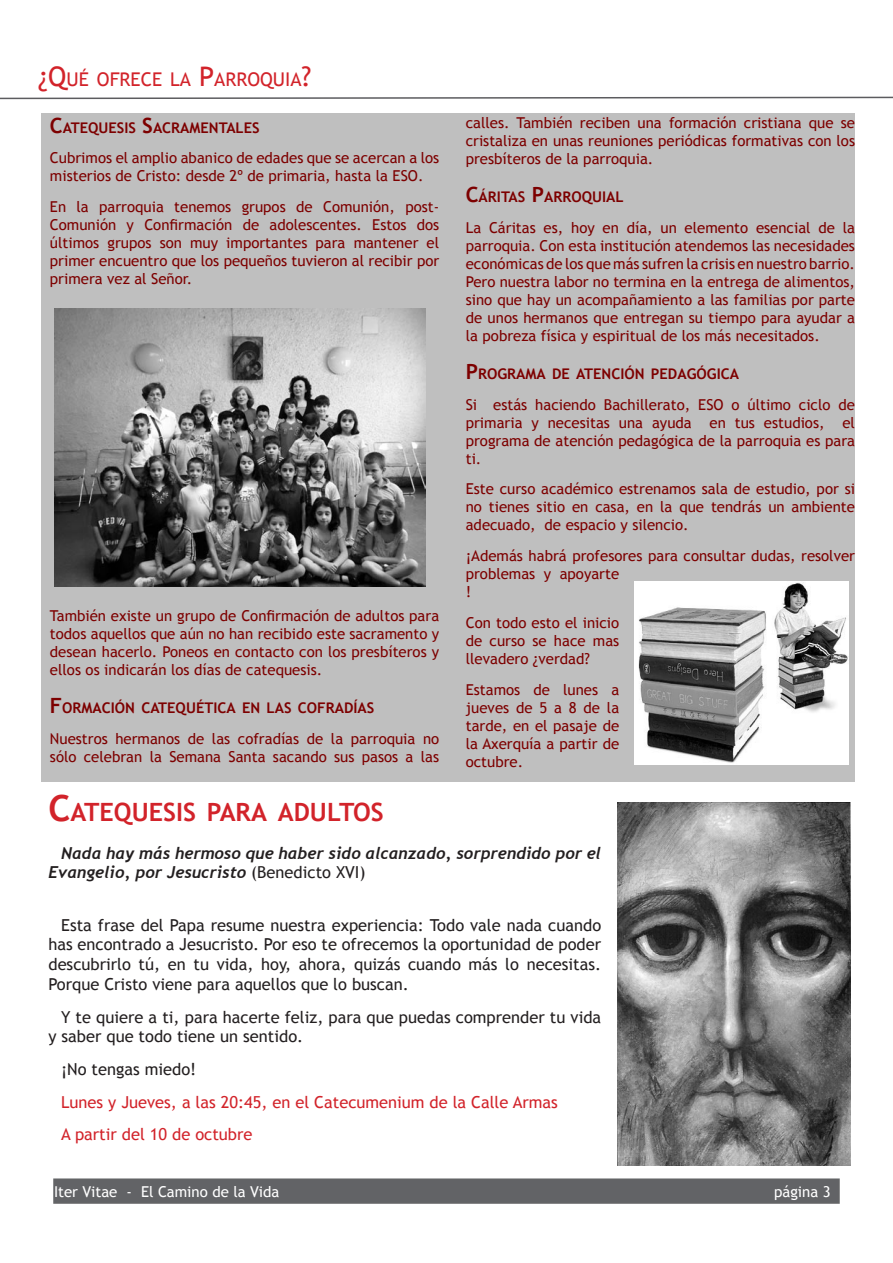
<style>
.page{position:relative;width:893px;height:1263px;background:#fff}
.page>*{position:absolute;margin:0;border:0;box-sizing:border-box;transform-origin:0 0}
.t1{font:700 25.2px "Trebuchet MS";color:#d2232a}
.t2{font:18.9px "Trebuchet MS";color:#d2232a}
.t3{font:16.5px/19.8px "Trebuchet MS";color:#231f20;text-align:justify}
.t4{font:italic 700 16.5px/19.8px "Trebuchet";color:#231f20}
.t5{font:16.5px "Trebuchet MS";color:#d2232a}
.t6{font:15px/18px "Trebuchet MS";color:#7d0000;text-align:justify}
.t7{font:15px "Trebuchet MS";color:#fff}
.t8{font:700 14.7px "Trebuchet MS";color:#7d0000}
.s1{font-size:27px}
.s2{font-size:21px}
.s3{font-size:36px}
.s4{font-family:"Trebuchet MS";font-weight:400;font-style:normal}
</style>
<div class="page">
<div style="left:54px;top:1179px;width:785px;height:24px;background:#626366"></div>
<div style="left:53px;top:1178px;width:787px;height:26px;border:2px solid #646567"></div>
<svg style="left:0;top:96px;width:893px;height:4px"></svg>
<div style="left:41px;top:113px;width:814px;height:668px;background:#bfbfbf"></div>
<img style="left:54px;top:308px;width:371px;height:279px">
<img style="left:635px;top:581px;width:213px;height:183px">
<img style="left:617px;top:802px;width:233px;height:364px">
<p class="t2" style="left:38px;top:68px;width:275px"><span class="s1">¿Q</span>UÉ OFRECE LA <span class="s1">P</span>ARROQUIA<span class="s1">?</span></p>
<p class="t8" style="left:50px;top:118px;width:211px"><span class="s2">C</span>ATEQUESIS <span class="s2">S</span>ACRAMENTALES</p>
<p class="t6" style="left:50px;top:149px;width:391px">Cubrimos el amplio abanico de edades que se acercan a los misterios de Cristo: desde 2º de primaria, hasta la ESO.</p>
<p class="t6" style="left:50px;top:198px;width:391px">En la parroquia tenemos grupos de Comunión, post-Comunión y Confirmación de adolescentes. Estos dos últimos grupos son muy importantes para mantener el primer encuentro que los pequeños tuvieron al recibir por primera vez al Señor.</p>
<p class="t6" style="left:50px;top:607px;width:391px">También existe un grupo de Confirmación de adultos para todos aquellos que aún no han recibido este sacramento y desean hacerlo. Poneos en contacto con los presbíteros y ellos os indicarán los días de catequesis.</p>
<p class="t8" style="left:50px;top:698px;width:326px"><span class="s2">F</span>ORMACIÓN CATEQUÉTICA EN LAS COFRADÍAS</p>
<p class="t6" style="left:50px;top:729px;width:391px">Nuestros hermanos de las cofradías de la parroquia no sólo celebran la Semana Santa sacando sus pasos a las</p>
<p class="t6" style="left:466px;top:114px;width:391px">calles. También reciben una formación cristiana que se cristaliza en unas reuniones periódicas formativas con los presbíteros de la parroquia.</p>
<p class="t8" style="left:466px;top:188px;width:159px"><span class="s2">C</span>ÁRITAS <span class="s2">P</span>ARROQUIAL</p>
<p class="t6" style="left:466px;top:219px;width:391px">La Cáritas es, hoy en día, un elemento esencial de la parroquia. Con esta institución atendemos las necesidades económicas de los que más sufren la crisis en nuestro barrio.<br>Pero nuestra labor no termina en la entrega de alimentos, sino que hay un acompañamiento a las familias por parte de unos hermanos que entregan su tiempo para ayudar a la pobreza física y espiritual de los más necesitados.</p>
<p class="t8" style="left:466px;top:364px;width:275px"><span class="s2">P</span>ROGRAMA DE ATENCIÓN PEDAGÓGICA</p>
<p class="t6" style="left:466px;top:395px;width:391px">Si estás haciendo Bachillerato, ESO o último ciclo de primaria y necesitas una ayuda en tus estudios, el programa de atención pedagógica de la parroquia es para ti.</p>
<p class="t6" style="left:466px;top:480px;width:391px">Este curso académico estrenamos sala de estudio, por si no tienes sitio en casa, en la que tendrás un ambiente adecuado, de espacio y silencio.</p>
<p class="t6" style="left:466px;top:547px;width:391px;text-align:left">¡Además habrá profesores para consultar dudas, resolver problemas y apoyarte<br>!</p>
<p class="t6" style="left:466px;top:614px;width:155px">Con todo esto el inicio de curso se hace mas llevadero ¿verdad?</p>
<p class="t6" style="left:466px;top:680px;width:155px">Estamos de lunes a jueves de 5 a 8 de la tarde, en el pasaje de la Axerquía a partir de octubre.</p>
<p class="t1" style="left:48px;top:796px;width:337px"><span class="s3">C</span>ATEQUESIS PARA ADULTOS</p>
<p class="t4" style="left:48px;top:843px;width:554px;text-indent:13px">Nada hay más hermoso que haber sido alcanzado, sorprendido por el<br>Evangelio, por Jesucristo <span class="s4">(Benedicto XVI)</span></p>
<p class="t3" style="left:48px;top:915px;width:554px;text-indent:13px">Esta frase del Papa resume nuestra experiencia: Todo vale nada cuando has encontrado a Jesucristo. Por eso te ofrecemos la oportunidad de poder descubrirlo tú, en tu vida, hoy, ahora, quizás cuando más lo necesitas.<br>Porque Cristo viene para aquellos que lo buscan.</p>
<p class="t3" style="left:48px;top:1007px;width:554px;text-indent:13px">Y te quiere a ti, para hacerte feliz, para que puedas comprender tu vida y saber que todo tiene un sentido.</p>
<p class="t3" style="left:61px;top:1059px;width:137px">¡No tengas miedo!</p>
<p class="t5" style="left:61px;top:1092px;width:498px">Lunes y Jueves, a las 20:45, en el Catecumenium de la Calle Armas</p>
<p class="t5" style="left:61px;top:1124px;width:193px">A partir del 10 de octubre</p>
<p class="t7" style="left:54px;top:1182px;width:227px">Iter Vitae - El Camino de la Vida</p>
<p class="t7" style="left:774px;top:1182px;width:58px">página 3</p>
</div>
